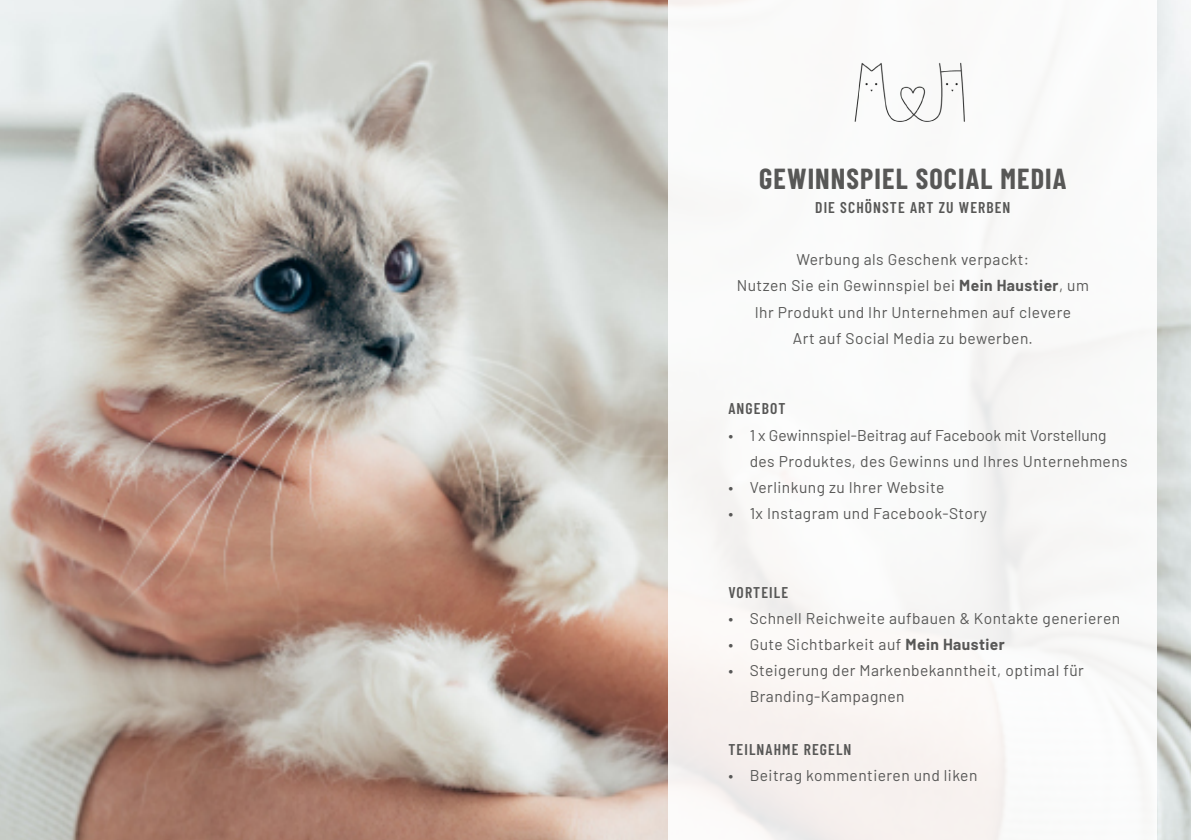
<style>
.page{position:relative;width:1191px;height:840px;background:#fff}
.page>*{position:absolute;margin:0;border:0;box-sizing:border-box;transform-origin:0 0}
.t1{font:700 28.2px "Barlow Condensed";letter-spacing:.04em;color:#575756}
.t2{font:15.6px/26.2px "Barlow";letter-spacing:.03em;color:#575756}
.t3{font:15.6px/26.2px "Barlow";letter-spacing:.005em;color:#575756}
.t4{font:600 15.6px "Barlow Condensed";letter-spacing:.07em;color:#575756}
.s1{font-weight:700}
</style>
<div class="page">
<img style="left:0;top:0;width:1191px;height:839px">
<div style="left:668px;top:0;width:489px;height:839px;background:#fff"></div>
<img style="left:854px;top:62px;width:111px;height:60px">
<h1 class="t1" style="left:759px;top:158px;width:309px">GEWINNSPIEL SOCIAL MEDIA</h1>
<p class="t4" style="left:815px;top:196px;width:197px">DIE SCHÖNSTE ART ZU WERBEN</p>
<p class="t2" style="left:737px;top:245px;width:353px;text-align:center">Werbung als Geschenk verpackt:<br>Nutzen Sie ein Gewinnspiel bei <span class="s1">Mein Haustier</span>, um Ihr Produkt und Ihr Unternehmen auf clevere<br>Art auf Social Media zu bewerben.</p>
<p class="t4" style="left:728px;top:397px;width:58px">ANGEBOT</p>
<p class="t3" style="left:749px;top:420px;width:379px;text-indent:-21px">• 1 x Gewinnspiel-Beitrag auf Facebook mit Vorstellung des Produktes, des Gewinns und Ihres Unternehmens</p>
<p class="t2" style="left:728px;top:472px;width:217px">• Verlinkung zu Ihrer Website</p>
<p class="t2" style="left:728px;top:499px;width:260px">• 1x Instagram und Facebook-Story</p>
<p class="t4" style="left:728px;top:580px;width:61px">VORTEILE</p>
<p class="t2" style="left:728px;top:603px;width:393px">• Schnell Reichweite aufbauen &amp; Kontakte generieren</p>
<p class="t2" style="left:728px;top:629px;width:278px">• Gute Sichtbarkeit auf <span class="s1">Mein Haustier</span></p>
<p class="t2" style="left:749px;top:656px;width:336px;text-indent:-21px">• Steigerung der Markenbekanntheit, optimal für<br>Branding-Kampagnen</p>
<p class="t4" style="left:728px;top:737px;width:124px">TEILNAHME REGELN</p>
<p class="t2" style="left:728px;top:760px;width:250px">• Beitrag kommentieren und liken</p>
</div>
